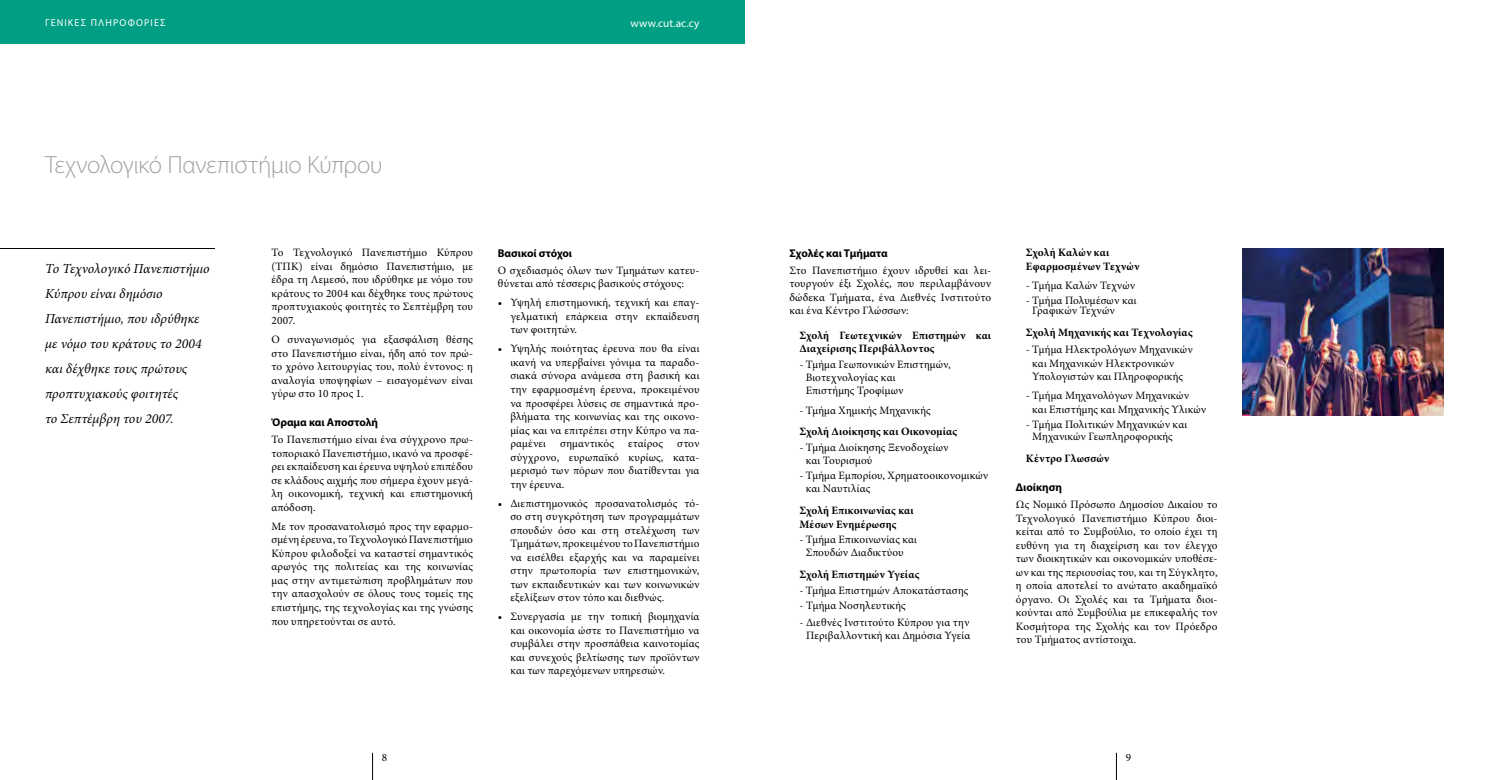
<style>
.page{position:relative;width:1489px;height:780px;background:#fff}
.page>*{position:absolute;margin:0;border:0;box-sizing:border-box;transform-origin:0 0}
.t1{font:300 25px "Myriad Pro";letter-spacing:-.02em;color:#a3a3a7}
.t2{font:italic 13.75px/25px "Minion Pro";color:#000}
.t3{font:11.25px/13.5px "Minion Pro";letter-spacing:.01em;color:#000;text-align:justify}
.t4{font:700 11.25px/13.5px "Minion Pro";letter-spacing:.015em;color:#000}
.t5{font:700 11.25px "Myriad Pro";color:#000}
.t6{font:11.25px "Myriad Pro";letter-spacing:.015em;color:#fff}
.t7{font:10px "Myriad Pro";letter-spacing:.115em;color:#fff}
</style>
<div class="page">
<svg style="left:372px;top:752px;width:1px;height:28px"></svg>
<svg style="left:1116px;top:752px;width:1px;height:28px"></svg>
<div style="left:0;top:0;width:744px;height:43px;background:#009e83"></div>
<hr style="left:0;top:248px;width:215px;height:1px;background:#000">
<img style="left:1242px;top:248px;width:201px;height:167px">
<p class="t7" style="left:45px;top:16px;width:122px">ΓΕΝΙΚΕΣ ΠΛΗΡΟΦΟΡΙΕΣ</p>
<p class="t6" style="left:630px;top:16px;width:70px">www.cut.ac.cy</p>
<h1 class="t1" style="left:45px;top:151px;width:339px">Τεχνολογικό Πανεπιστήμιο Κύπρου</h1>
<p class="t2" style="left:45px;top:256px;width:166px">Το Τεχνολογικό Πανεπιστήμιο<br>Κύπρου είναι δημόσιο<br>Πανεπιστήμιο, που ιδρύθηκε με νόμο του κράτους το 2004 και δέχθηκε τους πρώτους προπτυχιακούς φοιτητές<br>το Σεπτέμβρη του 2007.</p>
<p class="t3" style="left:271px;top:246px;width:203px">Το Τεχνολογικό Πανεπιστήμιο Κύπρου (ΤΠΚ) είναι δημόσιο Πανεπιστήμιο, με έδρα τη Λεμεσό, που ιδρύθηκε με νόμο του κράτους το 2004 και δέχθηκε τους πρώτους προπτυχιακούς φοιτητές το Σεπτέμβρη του 2007.</p>
<p class="t3" style="left:271px;top:333px;width:203px">Ο συναγωνισμός για εξασφάλιση θέσης στο Πανεπιστήμιο είναι, ήδη από τον πρώ&shy;το χρόνο λειτουργίας του, πολύ έντονος: η αναλογία υποψηφίων – εισαγομένων είναι γύρω στο 10 προς 1.</p>
<p class="t5" style="left:271px;top:415px;width:108px">Όραμα και Αποστολή</p>
<p class="t3" style="left:271px;top:433px;width:203px">Το Πανεπιστήμιο είναι ένα σύγχρονο πρω&shy;τοποριακό Πανεπιστήμιο, ικανό να προσφέ&shy;ρει εκπαίδευση και έρευνα υψηλού επιπέδου σε κλάδους αιχμής που σήμερα έχουν μεγά&shy;λη οικονομική, τεχνική και επιστημονική απόδοση.</p>
<p class="t3" style="left:271px;top:520px;width:203px">Με τον προσανατολισμό προς την εφαρμο&shy;σμένη έρευνα, το Τεχνολογικό Πανεπιστήμιο Κύπρου φιλοδοξεί να καταστεί σημαντικός αρωγός της πολιτείας και της κοινωνίας μας στην αντιμετώπιση προβλημάτων που την απασχολούν σε όλους τους τομείς της επιστήμης, της τεχνολογίας και της γνώσης που υπηρετούνται σε αυτό.</p>
<p class="t5" style="left:498px;top:245px;width:76px">Βασικοί στόχοι</p>
<p class="t3" style="left:498px;top:264px;width:203px">Ο σχεδιασμός όλων των Τμημάτων κατευ&shy;θύνεται από τέσσερις βασικούς στόχους:</p>
<p class="t3" style="left:510px;top:296px;width:191px;text-indent:-12px">• Υψηλή επιστημονική, τεχνική και επαγ&shy;γελματική επάρκεια στην εκπαίδευση των φοιτητών.</p>
<p class="t3" style="left:510px;top:342px;width:191px;text-indent:-12px">• Υψηλής ποιότητας έρευνα που θα είναι ικανή να υπερβαίνει γόνιμα τα παραδο&shy;σιακά σύνορα ανάμεσα στη βασική και την εφαρμοσμένη έρευνα, προκειμένου να προσφέρει λύσεις σε σημαντικά προ&shy;βλήματα της κοινωνίας και της οικονο&shy;μίας και να επιτρέπει στην Κύπρο να πα&shy;ραμένει</p>
<p class="t3" style="left:560px;top:437px;width:55px">σημαντικός</p>
<p class="t3" style="left:628px;top:437px;width:37px">εταίρος</p>
<p class="t3" style="left:510px;top:437px;width:191px;text-indent:167px">στον σύγχρονο, ευρωπαϊκό κυρίως, κατα&shy;μερισμό των πόρων που διατίθενται για την έρευνα.</p>
<p class="t3" style="left:510px;top:497px;width:191px;text-indent:-12px">• Διεπιστημονικός προσανατολισμός τό&shy;σο στη συγκρότηση των προγραμμάτων σπουδών όσο και στη στελέχωση των Τμημάτων, προκειμένου το Πανεπιστήμιο να εισέλθει εξαρχής και να παραμείνει στην πρωτοπορία των επιστημονικών, των εκπαιδευτικών και των κοινωνικών εξελίξεων στον τόπο και διεθνώς.</p>
<p class="t3" style="left:510px;top:610px;width:190px;text-indent:-13px">• Συνεργασία με την τοπική βιομηχανία και οικονομία ώστε το Πανεπιστήμιο να συμβάλει στην προσπάθεια καινοτομίας και συνεχούς βελτίωσης των προϊόντων και των παρεχόμενων υπηρεσιών.</p>
<p class="t5" style="left:789px;top:245px;width:100px">Σχολές και Τμήματα</p>
<p class="t3" style="left:789px;top:264px;width:203px">Στο Πανεπιστήμιο έχουν ιδρυθεί και λει&shy;τουργούν έξι Σχολές, που περιλαμβάνουν δώδεκα Τμήματα, ένα Διεθνές Ινστιτούτο και ένα Κέντρο Γλώσσων:</p>
<p class="t4" style="left:799px;top:329px;width:193px">Σχολή Γεωτεχνικών Επιστημών και<br>Διαχείρισης Περιβάλλοντος</p>
<p class="t3" style="left:805px;top:358px;width:146px;text-align:left;text-indent:-6px">- Τμήμα Γεωπονικών Επιστημών,<br>Βιοτεχνολογίας και<br>Επιστήμης Τροφίμων</p>
<p class="t3" style="left:799px;top:403px;width:133px">- Τμήμα Χημικής Μηχανικής</p>
<p class="t4" style="left:799px;top:425px;width:159px">Σχολή Διοίκησης και Οικονομίας</p>
<p class="t3" style="left:805px;top:441px;width:144px;line-height:13.1px;text-indent:-6px">- Τμήμα Διοίκησης Ξενοδοχείων και Τουρισμού</p>
<p class="t3" style="left:805px;top:469px;width:184px;line-height:13.1px;text-indent:-6px">- Τμήμα Εμπορίου, Χρηματοοικονομικών και Ναυτιλίας</p>
<p class="t4" style="left:799px;top:504px;width:116px">Σχολή Επικοινωνίας και<br>Μέσων Ενημέρωσης</p>
<p class="t3" style="left:805px;top:533px;width:113px;line-height:13.1px;text-indent:-6px">- Τμήμα Επικοινωνίας και<br>Σπουδών Διαδικτύου</p>
<p class="t4" style="left:799px;top:568px;width:121px">Σχολή Επιστημών Υγείας</p>
<p class="t3" style="left:799px;top:584px;width:170px">- Τμήμα Επιστημών Αποκατάστασης</p>
<p class="t3" style="left:799px;top:599px;width:108px">- Τμήμα Νοσηλευτικής</p>
<p class="t3" style="left:799px;top:616px;width:172px;text-align:center">- Διεθνές Ινστιτούτο Κύπρου για την<br>Περιβαλλοντική και Δημόσια Υγεία</p>
<p class="t4" style="left:1025px;top:246px;width:115px">Σχολή Καλών και<br>Εφαρμοσμένων Τεχνών</p>
<p class="t3" style="left:1025px;top:279px;width:111px">- Τμήμα Καλών Τεχνών</p>
<p class="t3" style="left:1032px;top:296px;width:106px;line-height:10px;text-indent:-6px">- Τμήμα Πολυμέσων και<br>Γραφικών Τεχνών</p>
<p class="t4" style="left:1025px;top:326px;width:168px">Σχολή Μηχανικής και Τεχνολογίας</p>
<p class="t3" style="left:1032px;top:343px;width:162px;text-align:left;text-indent:-6px">- Τμήμα Ηλεκτρολόγων Μηχανικών και Μηχανικών Ηλεκτρονικών<br>Υπολογιστών και Πληροφορικής</p>
<p class="t3" style="left:1032px;top:389px;width:175px;text-indent:-6px">- Τμήμα Μηχανολόγων Μηχανικών και Επιστήμης και Μηχανικής Υλικών</p>
<p class="t3" style="left:1032px;top:418px;width:156px;line-height:12.5px;text-indent:-6px">- Τμήμα Πολιτικών Μηχανικών και<br>Μηχανικών Γεωπληροφορικής</p>
<p class="t4" style="left:1025px;top:452px;width:85px">Κέντρο Γλωσσών</p>
<p class="t5" style="left:1015px;top:480px;width:48px">Διοίκηση</p>
<p class="t3" style="left:1015px;top:498px;width:203px">Ως Νομικό Πρόσωπο Δημοσίου Δικαίου το Τεχνολογικό Πανεπιστήμιο Κύπρου διοι&shy;κείται από το Συμβούλιο, το οποίο έχει τη ευθύνη για τη διαχείριση και τον έλεγχο των διοικητικών και οικονομικών υποθέσε&shy;ων και της περιουσίας του, και τη Σύγκλητο, η οποία αποτελεί το ανώτατο ακαδημαϊκό όργανο. Οι Σχολές και τα Τμήματα διοι&shy;κούνται από Συμβούλια με επικεφαλής τον Κοσμήτορα της Σχολής και τον Πρόεδρο του Τμήματος αντίστοιχα.</p>
<p class="t3" style="left:381px;top:751px;width:7px">8</p>
<p class="t3" style="left:1125px;top:751px;width:7px">9</p>
</div>
